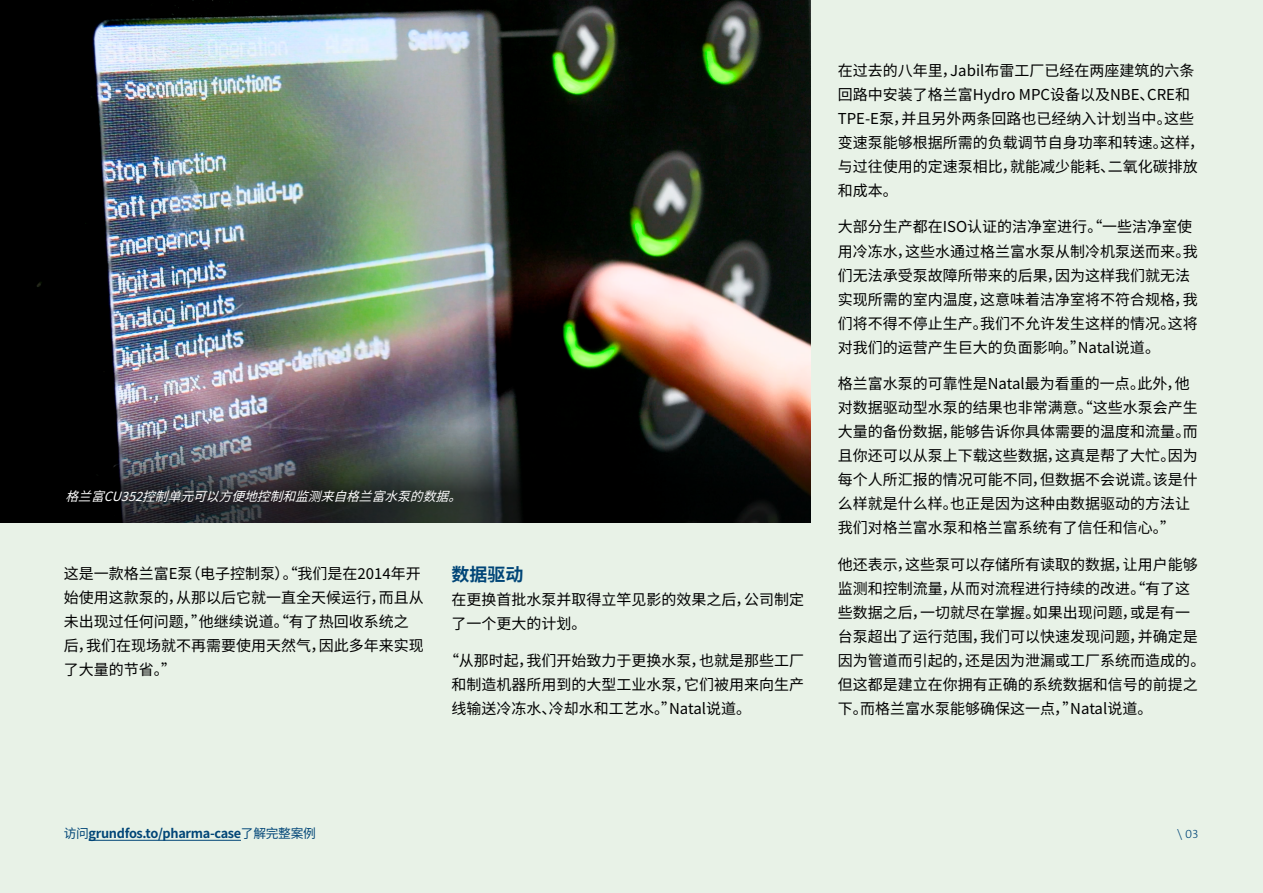
<style>
.page{position:relative;width:1263px;height:893px;background:#e8f2e7}
.page>*{position:absolute;margin:0;border:0;box-sizing:border-box;transform-origin:0 0}
.Body{font:700 18px "Noto Sans SC";color:#004577}
.Body-2{font:15px/24px "Noto Sans SC";color:#000}
.t1{font:italic 12.75px "Noto Sans SC";color:#fff}
.t2{font:700 12.75px "Noto Sans SC";letter-spacing:-.025em;color:#004577}
.t3{font:300 12px "Grundfos The Sans";color:#004577}
.s1{font-weight:400}
</style>
<div class="page">
<img style="left:0;top:0;width:811px;height:396px">
<img style="left:0;top:396px;width:811px;height:127px">
<hr style="left:89px;top:840px;width:152px;height:1px;background:#004577">
<p class="t1" style="left:66px;top:489px;width:407px">格兰富CU352控制单元可以方便地控制和监测来自格兰富水泵的数据。</p>
<p class="Body-2" style="left:64px;top:562px;width:362px">这是一款格兰富E泵（电子控制泵）。“我们是在2014年开始使用这款泵的，从那以后它就一直全天候运行，而且从未出现过任何问题，”他继续说道。“有了热回收系统之后，我们在现场就不再需要使用天然气，因此多年来实现了大量的节省。”</p>
<p class="Body" style="left:451px;top:565px;width:73px">数据驱动</p>
<p class="Body-2" style="left:451px;top:588px;width:354px">在更换首批水泵并取得立竿见影的效果之后，公司制定了一个更大的计划。</p>
<p class="Body-2" style="left:451px;top:649px;width:354px;text-align:justify;text-indent:-7px">“从那时起，我们开始致力于更换水泵，也就是那些工厂和制造机器所用到的大型工业水泵，它们被用来向生产线输送冷冻水、冷却水和工艺水。”Natal说道。</p>
<p class="Body-2" style="left:838px;top:59px;width:368px">在过去的八年里，Jabil布雷工厂已经在两座建筑的六条回路中安装了格兰富Hydro MPC设备以及NBE、CRE和<br>TPE-E泵，并且另外两条回路也已经纳入计划当中。这些变速泵能够根据所需的负载调节自身功率和转速。这样，与过往使用的定速泵相比，就能减少能耗、二氧化碳排放和成本。</p>
<p class="Body-2" style="left:838px;top:215px;width:361px">大部分生产都在ISO认证的洁净室进行。“一些洁净室使用冷冻水，这些水通过格兰富水泵从制冷机泵送而来。我们无法承受泵故障所带来的后果，因为这样我们就无法实现所需的室内温度，这意味着洁净室将不符合规格，我们将不得不停止生产。我们不允许发生这样的情况。这将对我们的运营产生巨大的负面影响。”Natal说道。</p>
<p class="Body-2" style="left:838px;top:372px;width:361px">格兰富水泵的可靠性是Natal最为看重的一点。此外，他对数据驱动型水泵的结果也非常满意。“这些水泵会产生大量的备份数据，能够告诉你具体需要的温度和流量。而且你还可以从泵上下载这些数据，这真是帮了大忙。因为每个人所汇报的情况可能不同，但数据不会说谎。该是什么样就是什么样。也正是因为这种由数据驱动的方法让我们对格兰富水泵和格兰富系统有了信任和信心。”</p>
<p class="Body-2" style="left:838px;top:553px;width:369px">他还表示，这些泵可以存储所有读取的数据，让用户能够监测和控制流量，从而对流程进行持续的改进。“有了这些数据之后，一切就尽在掌握。如果出现问题，或是有一台泵超出了运行范围，我们可以快速发现问题，并确定是因为管道而引起的，还是因为泄漏或工厂系统而造成的。但这都是建立在你拥有正确的系统数据和信号的前提之下。而格兰富水泵能够确保这一点，”Natal说道。</p>
<p class="t2" style="left:64px;top:827px;width:254px"><span class="s1">访问</span>grundfos.to/pharma-case<span class="s1">了解完整案例</span></p>
<p class="t3" style="left:1177px;top:827px;width:23px">\ 03</p>
</div>
